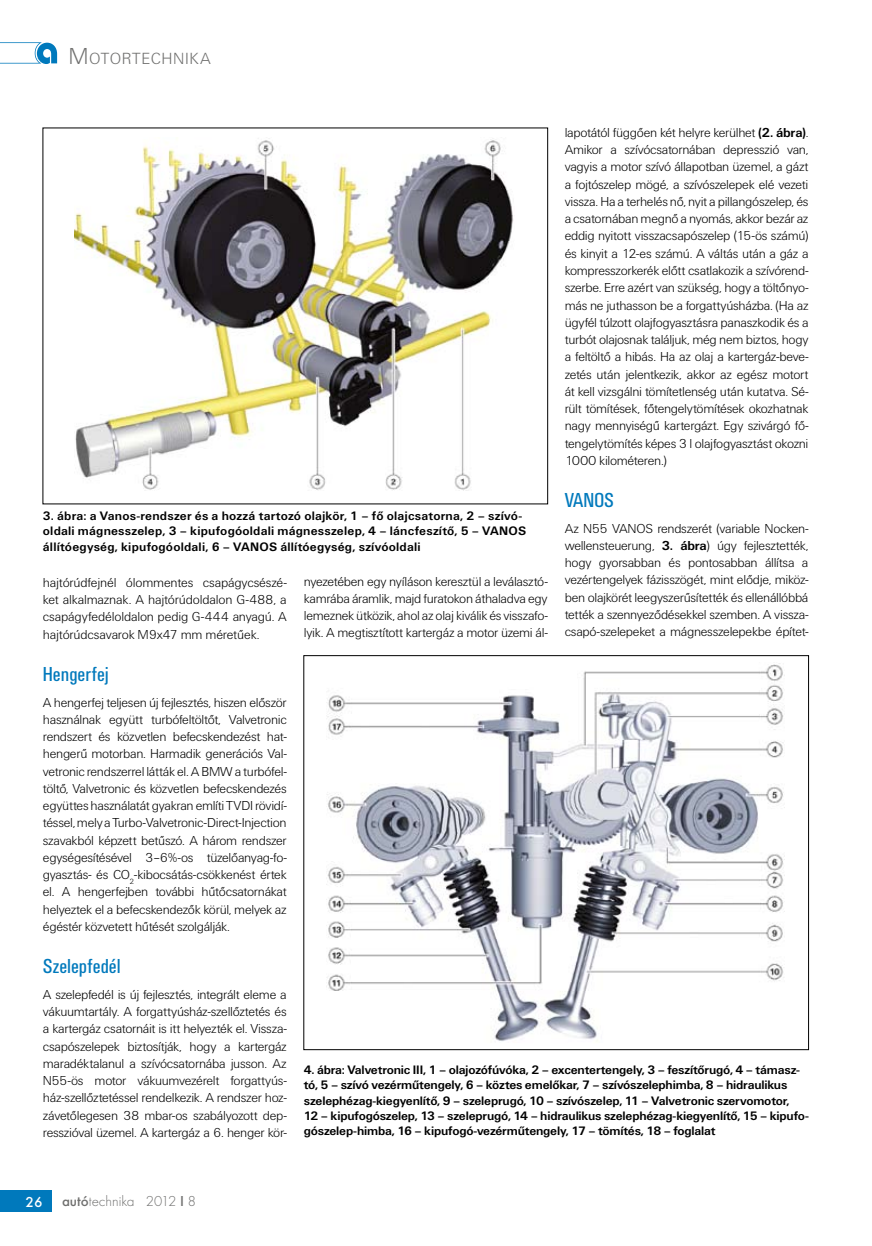
<style>
.page{position:relative;width:872px;height:1246px;background:#fff}
.page>*{position:absolute;margin:0;border:0;box-sizing:border-box;transform-origin:0 0}
.t1{font:21px "U001 Con";color:#0079bc}
.t2{font:16.8px "U001 Lig";letter-spacing:.04em;color:#70706f}
.t3{font:300 15px "Futura TOT";color:#70706f}
.t4{font:500 15px "Futura TOT";color:#fff}
.t5{font:13.5px/17.2px "U001 Lig";letter-spacing:-.02em;color:#000;text-align:justify}
.t6{font:700 12.75px/15.3px "U001";letter-spacing:-.015em;color:#000}
.t7{font:700 12.75px/15.3px "U001";letter-spacing:.015em;color:#000}
.s1{font-size:24px}
.s2{font-family:"U001";font-weight:700}
.s3{font-weight:500}
</style>
<div class="page">
<div style="left:0;top:1191px;width:51px;height:21px;background:#0079bc"></div>
<svg style="left:0;top:42px;width:57px;height:22px"></svg>
<img style="left:74px;top:138px;width:440px;height:352px">
<img style="left:327px;top:663px;width:458px;height:379px">
<p class="t2" style="left:68px;top:49px;width:144px"><span class="s1">M</span>OTORTECHNIKA</p>
<p class="t5" style="left:564px;top:124px;width:245px">lapotától függően két helyre kerülhet <span class="s2">(2. ábra)</span>.<br>Amikor a szívócsatornában depresszió van, vagyis a motor szívó állapotban üzemel, a gázt a fojtószelep mögé, a szívószelepek elé vezeti vissza. Ha a terhelés nő, nyit a pillangószelep, és a csatornában megnő a nyomás, akkor bezár az eddig nyitott visszacsapószelep (15-ös számú) és kinyit a 12-es számú. A váltás után a gáz a kompresszorkerék előtt csatlakozik a szívórend&shy;szerbe. Erre azért van szükség, hogy a töltőnyo&shy;más ne juthasson be a forgattyúsházba. (Ha az ügyfél túlzott olajfogyasztásra panaszkodik és a turbót olajosnak találjuk, még nem biztos, hogy a feltöltő a hibás. Ha az olaj a kartergáz-beve&shy;zetés után jelentkezik, akkor az egész motort át kell vizsgálni tömítetlenség után kutatva. Sé&shy;rült tömítések, főtengelytömítések okozhatnak nagy mennyiségű kartergázt. Egy szivárgó fő&shy;tengelytömítés képes 3 l olajfogyasztást okozni 1000 kilométeren.)</p>
<p class="t1" style="left:564px;top:488px;width:51px">VANOS</p>
<p class="t5" style="left:564px;top:520px;width:245px">Az N55 VANOS rendszerét (variable Nocken&shy;wellensteuerung, <span class="s2">3. ábra</span>) úgy fejlesztették, hogy gyorsabban és pontosabban állítsa a vezértengelyek fázisszögét, mint elődje, miköz&shy;ben olajkörét leegyszerűsítették és ellenállóbbá tették a szennyeződésekkel szemben. A vissza&shy;csapó-szelepeket a mágnesszelepekbe építet-</p>
<p class="t7" style="left:43px;top:508px;width:485px">3. ábra: a Vanos-rendszer és a hozzá tartozó olajkör, 1 – fő olajcsatorna, 2 – szívó&shy;oldali mágnesszelep, 3 – kipufogóoldali mágnesszelep, 4 – láncfeszítő, 5 – VANOS állítóegység, kipufogóoldali, 6 – VANOS állítóegység, szívóoldali</p>
<p class="t5" style="left:304px;top:573px;width:245px">nyezetében egy nyíláson keresztül a leválasztó&shy;kamrába áramlik, majd furatokon áthaladva egy lemeznek ütközik, ahol az olaj kiválik és visszafo&shy;lyik. A megtisztított kartergáz a motor üzemi ál-</p>
<p class="t5" style="left:43px;top:574px;width:245px">hajtórúdfejnél ólommentes csapágycsészé&shy;ket alkalmaznak. A hajtórúdoldalon G-488, a csapágyfedéloldalon pedig G-444 anyagú. A hajtórúdcsavarok M9x47 mm méretűek.</p>
<p class="t1" style="left:43px;top:662px;width:67px">Hengerfej</p>
<p class="t5" style="left:43px;top:694px;width:245px">A hengerfej teljesen új fejlesztés, hiszen először használnak együtt turbófeltöltőt, Valvetronic rendszert és közvetlen befecskendezést hat&shy;hengerű motorban. Harmadik generációs Val&shy;vetronic rendszerrel látták el. A BMW a turbófel&shy;töltő, Valvetronic és közvetlen befecskendezés együttes használatát gyakran említi TVDI rövidí&shy;téssel, mely a Turbo-Valvetronic-Direct-Injection szavakból képzett betűszó. A három rendszer egységesítésével 3–6%-os tüzelőanyag-fo&shy;gyasztás- és CO<sub>2</sub>-kibocsátás-csökkenést értek el. A hengerfejben további hűtőcsatornákat helyeztek el a befecskendezők körül, melyek az égéstér közvetett hűtését szolgálják.</p>
<p class="t1" style="left:43px;top:954px;width:79px">Szelepfedél</p>
<p class="t5" style="left:43px;top:986px;width:245px">A szelepfedél is új fejlesztés, integrált eleme a vákuumtartály. A forgattyúsház-szellőztetés és a kartergáz csatornáit is itt helyezték el. Vissza&shy;csapószelepek biztosítják, hogy a kartergáz maradéktalanul a szívócsatornába jusson. Az N55-ös motor vákuumvezérelt forgattyús&shy;ház-szellőztetéssel rendelkezik. A rendszer hoz&shy;závetőlegesen 38 mbar-os szabályozott dep&shy;resszióval üzemel. A kartergáz a 6. henger kör-</p>
<p class="t6" style="left:304px;top:1062px;width:506px">4. ábra: Valvetronic III, 1 – olajozófúvóka, 2 – excentertengely, 3 – feszítőrugó, 4 – támasz&shy;tó, 5 – szívó vezérműtengely, 6 – köztes emelőkar, 7 – szívószelephimba, 8 – hidraulikus szelephézag-kiegyenlítő, 9 – szeleprugó, 10 – szívószelep, 11 – Valvetronic szervomotor,<br>12 – kipufogószelep, 13 – szeleprugó, 14 – hidraulikus szelephézag-kiegyenlítő, 15 – kipufo&shy;gószelep-himba, 16 – kipufogó-vezérműtengely, 17 – tömítés, 18 – foglalat</p>
<p class="t4" style="left:26px;top:1193px;width:19px">26</p>
<p class="t3" style="left:62px;top:1193px;width:135px"><span class="s3">autó</span>technika 2012 <span class="s3">I</span> 8</p>
</div>
